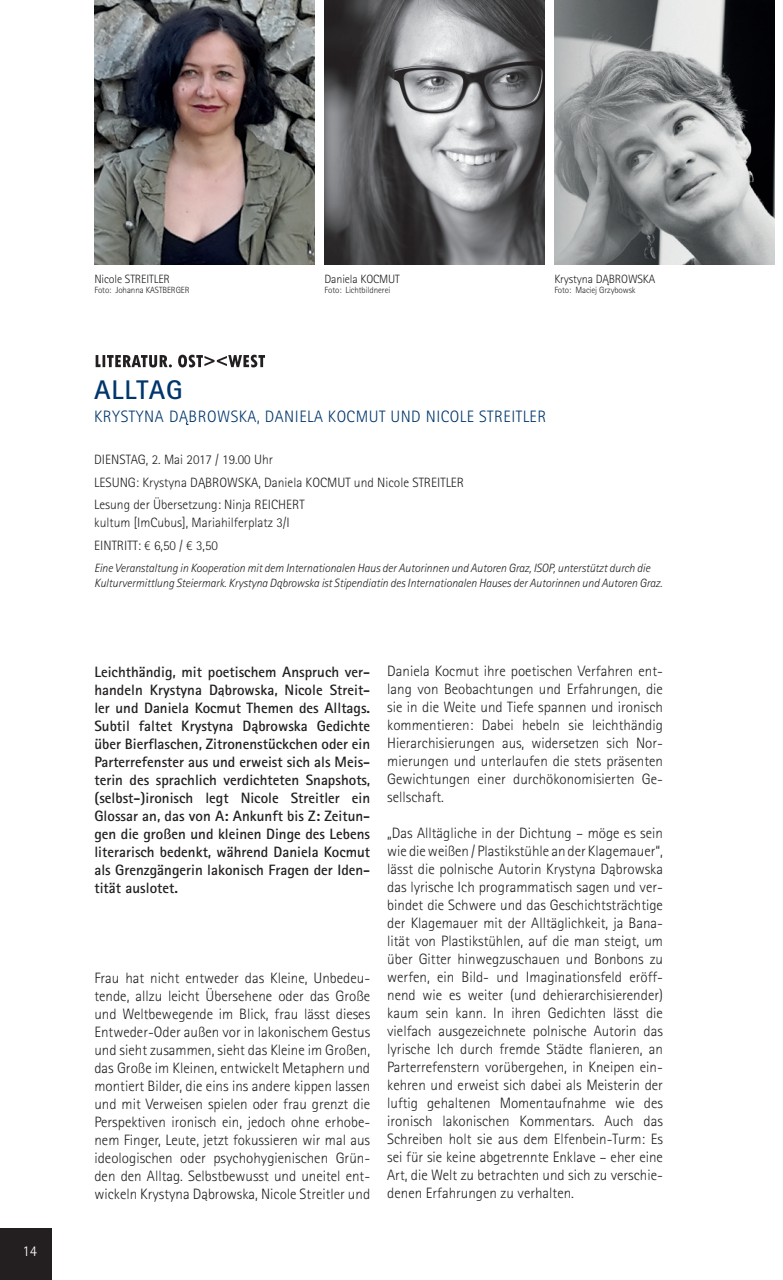
<style>
.page{position:relative;width:783px;height:1280px;background:#fff}
.page>*{position:absolute;margin:0;border:0;box-sizing:border-box;transform-origin:0 0}
.t1{font:700 27px "Rotis Sans Serif";letter-spacing:.03em;color:#00366c}
.t2{font:300 16.5px "Rotis Sans Serif";letter-spacing:.03em;color:#00366c}
.t3{font:300 15px/18px "Rotis Sans Serif";color:#231f20;text-align:justify}
.t4{font:700 15px/18px "Rotis Sans Serif";color:#231f20;text-align:justify}
.t5{font:300 15px "Rotis Sans Serif";color:#fff}
.t6{font:300 13.5px/22.5px "Rotis Sans Serif";color:#231f20}
.t7{font:italic 300 12px/15px "Rotis Sans Serif";letter-spacing:-.01em;color:#231f20}
.t8{font:300 12px "Rotis Sans Serif";letter-spacing:-.01em;color:#231f20}
.t9{font:300 9px "Rotis Sans Serif";letter-spacing:-.01em;color:#231f20}
</style>
<div class="page">
<img style="left:554px;top:0;width:220px;height:265px">
<img style="left:324px;top:0;width:220px;height:265px">
<img style="left:94px;top:0;width:220px;height:265px">
<svg style="left:96px;top:355px;width:169px;height:12px"></svg>
<div style="left:0;top:1229px;width:51px;height:51px;background:#231f20"></div>
<p class="t5" style="left:23px;top:1242px;width:16px">14</p>
<p class="t8" style="left:94px;top:272px;width:77px">Nicole STREITLER</p>
<p class="t9" style="left:94px;top:285px;width:97px">Foto: Johanna KASTBERGER</p>
<p class="t8" style="left:324px;top:272px;width:77px">Daniela KOCMUT</p>
<p class="t9" style="left:324px;top:285px;width:67px">Foto: Lichtbildnerei</p>
<p class="t8" style="left:554px;top:272px;width:102px">Krystyna DABROWSKA</p>
<p class="t9" style="left:554px;top:285px;width:83px">Foto: Maciej Grzybowsk</p>
<h1 class="t1" style="left:94px;top:373px;width:90px">ALLTAG</h1>
<p class="t2" style="left:94px;top:407px;width:453px">KRYSTYNA DABROWSKA, DANIELA KOCMUT UND NICOLE STREITLER</p>
<p class="t6" style="left:94px;top:448px;width:371px">DIENSTAG, 2. Mai 2017 / 19.00 Uhr<br>LESUNG: Krystyna DABROWSKA, Daniela KOCMUT und Nicole STREITLER<br>Lesung der Übersetzung: Ninja REICHERT</p>
<p class="t6" style="left:94px;top:511px;width:197px">kultum [ImCubus], Mariahilferplatz 3/I<br>EINTRITT: € 6,50 / € 3,50</p>
<p class="t7" style="left:94px;top:561px;width:569px">Eine Veranstaltung in Kooperation mit dem Internationalen Haus der Autorinnen und Autoren Graz, ISOP, unterstützt durch die<br>Kulturvermittlung Steiermark. Krystyna Dabrowska ist Stipendiatin des Internationalen Hauses der Autorinnen und Autoren Graz.</p>
<p class="t4" style="left:94px;top:662px;width:277px">Leichthändig, mit poetischem Anspruch ver&shy;handeln Krystyna Dabrowska, Nicole Streit&shy;ler und Daniela Kocmut Themen des Alltags.<br>Subtil faltet Krystyna Dabrowska Gedichte über Bierflaschen, Zitronenstückchen oder ein Parterrefenster aus und erweist sich als Meis&shy;terin des sprachlich verdichteten Snapshots, (selbst-)ironisch legt Nicole Streitler ein Glossar an, das von A: Ankunft bis Z: Zeitun&shy;gen die großen und kleinen Dinge des Lebens literarisch bedenkt, während Daniela Kocmut als Grenzgängerin lakonisch Fragen der Iden&shy;tität auslotet.</p>
<p class="t3" style="left:94px;top:969px;width:277px">Frau hat nicht entweder das Kleine, Unbedeu&shy;tende, allzu leicht Übersehene oder das Große und Weltbewegende im Blick, frau lässt dieses Entweder-Oder außen vor in lakonischem Gestus und sieht zusammen, sieht das Kleine im Großen, das Große im Kleinen, entwickelt Metaphern und montiert Bilder, die eins ins andere kippen lassen und mit Verweisen spielen oder frau grenzt die Perspektiven ironisch ein, jedoch ohne erhobe&shy;nem Finger, Leute, jetzt fokussieren wir mal aus ideologischen oder psychohygienischen Grün&shy;den den Alltag. Selbstbewusst und uneitel ent&shy;wickeln Krystyna Dabrowska, Nicole Streitler und</p>
<p class="t3" style="left:387px;top:662px;width:277px">Daniela Kocmut ihre poetischen Verfahren ent&shy;lang von Beobachtungen und Erfahrungen, die sie in die Weite und Tiefe spannen und ironisch kommentieren: Dabei hebeln sie leichthändig Hierarchisierungen aus, widersetzen sich Nor&shy;mierungen und unterlaufen die stets präsenten Gewichtungen einer durchökonomisierten Ge&shy;sellschaft.</p>
<p class="t3" style="left:387px;top:824px;width:277px">„Das Alltägliche in der Dichtung – möge es sein wie die weißen / Plastikstühle an der Klagemauer“, lässt die polnische Autorin Krystyna Dabrowska das lyrische Ich programmatisch sagen und ver&shy;bindet die Schwere und das Geschichtsträchtige der Klagemauer mit der Alltäglichkeit, ja Bana&shy;lität von Plastikstühlen, auf die man steigt, um über Gitter hinwegzuschauen und Bonbons zu werfen, ein Bild- und Imaginationsfeld eröff&shy;nend wie es weiter (und dehierarchisierender) kaum sein kann. In ihren Gedichten lässt die vielfach ausgezeichnete polnische Autorin das lyrische Ich durch fremde Städte flanieren, an Parterrefenstern vorübergehen, in Kneipen ein&shy;kehren und erweist sich dabei als Meisterin der luftig gehaltenen Momentaufnahme wie des ironisch lakonischen Kommentars. Auch das Schreiben holt sie aus dem Elfenbein-Turm: Es sei für sie keine abgetrennte Enklave – eher eine Art, die Welt zu betrachten und sich zu verschie&shy;denen Erfahrungen zu verhalten.</p>
</div>
